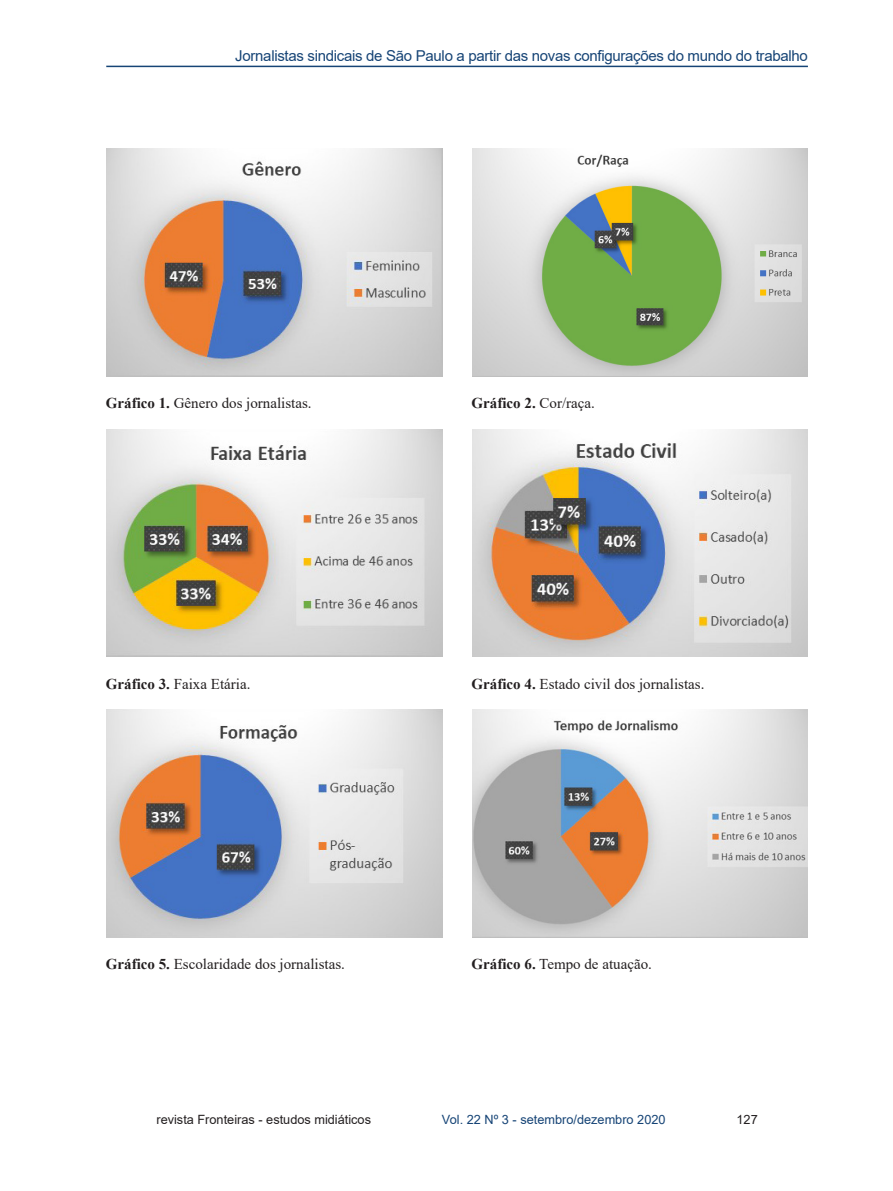
<style>
.page{position:relative;width:893px;height:1191px;background:#fff}
.page>*{position:absolute;margin:0;border:0;box-sizing:border-box;transform-origin:0 0}
.LEGENDAS{font:15px "Times New Roman";color:#231f20}
.t1{font:15px "Arial";letter-spacing:-.02em;color:#164476}
.LEGENDAS-2{font:700 15px "Times New Roman";color:#231f20}
.t2{font:12.75px "Arial";color:#231f20}
.t3{font:12.75px "Arial";color:#164476}
.s1{font-weight:700}
.s2{font-weight:400}
</style>
<div class="page">
<hr style="left:106px;top:66px;width:702px;height:1px;background:#164476">
<img style="left:106px;top:149px;width:336px;height:227px">
<img style="left:106px;top:429px;width:336px;height:228px">
<img style="left:106px;top:710px;width:336px;height:227px">
<img style="left:472px;top:149px;width:336px;height:227px">
<img style="left:472px;top:429px;width:336px;height:228px">
<img style="left:472px;top:710px;width:336px;height:227px">
<p class="t1" style="left:235px;top:45px;width:574px">Jornalistas sindicais de São Paulo a partir das novas configurações do mundo do trabalho</p>
<p class="LEGENDAS" style="left:106px;top:392px;width:207px"><span class="s1">Gráfico 1.</span> Gênero dos jornalistas.</p>
<p class="LEGENDAS-2" style="left:472px;top:392px;width:125px">Gráfico 2. <span class="s2">Cor/raça.</span></p>
<p class="LEGENDAS" style="left:106px;top:673px;width:146px"><span class="s1">Gráfico 3.</span> Faixa Etária.</p>
<p class="LEGENDAS" style="left:472px;top:673px;width:234px"><span class="s1">Gráfico 4.</span> Estado civil dos jornalistas.</p>
<p class="LEGENDAS" style="left:106px;top:953px;width:241px"><span class="s1">Gráfico 5.</span> Escolaridade dos jornalistas.</p>
<p class="LEGENDAS" style="left:472px;top:953px;width:182px"><span class="s1">Gráfico 6.</span> Tempo de atuação.</p>
<p class="t2" style="left:156px;top:1110px;width:216px">revista Fronteiras - estudos midiáticos</p>
<p class="t3" style="left:442px;top:1110px;width:225px">Vol. 22 Nº 3 - setembro/dezembro 2020</p>
<p class="t2" style="left:736px;top:1110px;width:23px">127</p>
</div>
